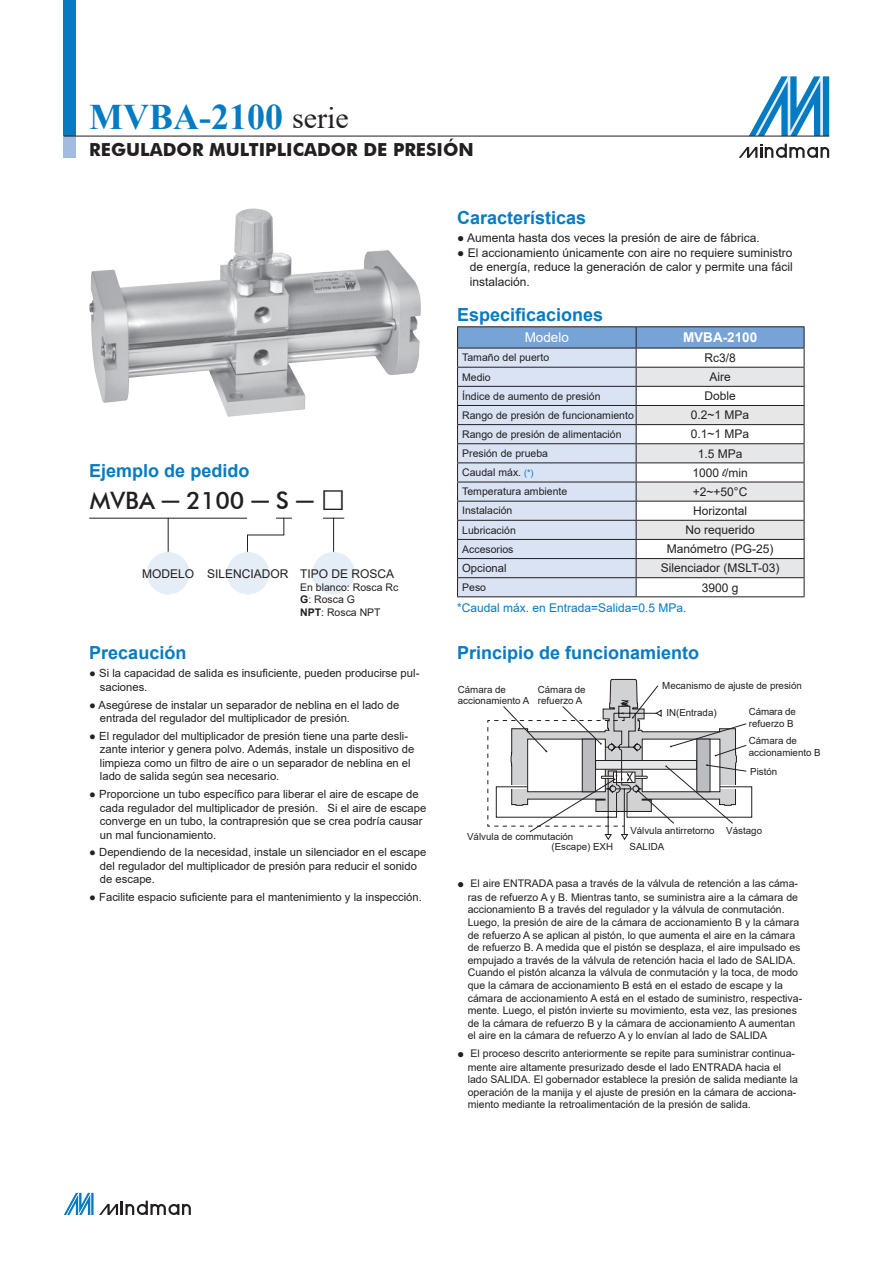
<style>
.page{position:relative;width:893px;height:1263px;background:#fff}
.page>*{position:absolute;margin:0;border:0;box-sizing:border-box;transform-origin:0 0}
.t1{font:700 36px "Times New Roman";color:#077bc1}
.t2{font:500 24px "Futura BT";color:#231f20}
.t3{font:700 18px "Arial";color:#077bc1}
.t4{font:700 18px "Futura BT";color:#231f20}
.t5{font:700 13.5px "Arial";color:#fff}
.t6{font:13.5px "Arial";color:#fff}
.t7{font:12px/14.4px "Arial";color:#231f20;text-align:justify}
.t8{font:12px "Arial";color:#077bc1}
.t9{font:11.25px/13.5px "Arial";color:#231f20}
.t10{font:10.5px/12.6px "Arial";color:#231f20}
.t11{font:9.75px/11.7px "Arial";color:#231f20}
.s1{font-weight:400;font-size:30px;color:#231f20}
.s2{font-family:"Arial";font-weight:400}
.s3{font-family:"Arial";font-weight:400;font-size:42px}
.s4{font-weight:700}
.s5{font-size:9px;color:#077bc1}
.s6{font-family:"Brush Script"}
.s7{font-size:12px}
</style>
<div class="page">
<svg style="left:749px;top:76px;width:80px;height:60px"></svg>
<svg style="left:739px;top:144px;width:90px;height:14px"></svg>
<div style="left:64px;top:0;width:12px;height:136px;background:#077bc1"></div>
<div style="left:64px;top:136px;width:12px;height:21px;background:#a2bce1"></div>
<hr style="left:64px;top:136px;width:765px;height:1px;background:#231f20">
<svg style="left:64px;top:1193px;width:127px;height:22px"></svg>
<img style="left:89px;top:208px;width:332px;height:209px">
<svg style="left:487px;top:679px;width:265px;height:161px"></svg>
<hr style="left:89px;top:518px;width:158px;height:1px;background:#231f20">
<svg style="left:323px;top:518px;width:21px;height:1px"></svg>
<div style="left:147px;top:552px;width:42px;height:42px;background:#e5edf7;border-radius:50%"></div>
<div style="left:227px;top:552px;width:42px;height:42px;background:#e5edf7;border-radius:50%"></div>
<div style="left:312px;top:552px;width:43px;height:42px;background:#e5edf7;border-radius:50%"></div>
<hr style="left:168px;top:518px;width:1px;height:34px;background:#231f20">
<hr style="left:333px;top:518px;width:1px;height:34px;background:#231f20">
<svg style="left:247px;top:517px;width:45px;height:36px"></svg>
<hr style="left:457px;top:326px;width:179px;height:1px;background:#231f20">
<hr style="left:636px;top:326px;width:168px;height:1px;background:#231f20">
<svg style="left:457px;top:327px;width:348px;height:270px"></svg>
<hr style="left:457px;top:596px;width:179px;height:1px;background:#231f20">
<hr style="left:636px;top:596px;width:168px;height:1px;background:#231f20">
<h1 class="t1" style="left:89px;top:91px;width:261px">MVBA-2100 <span class="s1">serie</span></h1>
<h3 class="t4" style="left:89px;top:139px;width:386px">REGULADOR MULTIPLICADOR DE PRESIÓN</h3>
<h3 class="t3" style="left:89px;top:458px;width:162px">Ejemplo de pedido</h3>
<h2 class="t2" style="left:90px;top:486px;width:258px">MVBA <span class="s2">─</span> 2100 <span class="s2">─</span> S <span class="s2">─</span> <span class="s3">□</span></h2>
<p class="t7" style="left:142px;top:566px;width:254px">MODELO SILENCIADOR TIPO DE ROSCA</p>
<p class="t10" style="left:300px;top:581px;width:100px">En blanco: Rosca Rc<br><span class="s4">G</span>: Rosca G<br><span class="s4">NPT</span>: Rosca NPT</p>
<h3 class="t3" style="left:457px;top:205px;width:131px">Características</h3>
<p class="t7" style="left:457px;top:231px;width:304px">● Aumenta hasta dos veces la presión de aire de fábrica.</p>
<p class="t7" style="left:470px;top:245px;width:324px;text-indent:-13px">● El accionamiento únicamente con aire no requiere suministro de energía, reduce la generación de calor y permite una fácil instalación.</p>
<h3 class="t3" style="left:457px;top:302px;width:148px">Especificaciones</h3>
<p class="t6" style="left:525px;top:328px;width:46px">Modelo</p>
<p class="t5" style="left:683px;top:328px;width:76px">MVBA-2100</p>
<p class="t10" style="left:462px;top:351px;width:88px">Tamaño del puerto</p>
<p class="t7" style="left:704px;top:350px;width:33px">Rc3/8</p>
<p class="t10" style="left:462px;top:370px;width:30px">Medio</p>
<p class="t7" style="left:709px;top:370px;width:23px">Aire</p>
<p class="t10" style="left:462px;top:390px;width:140px">Índice de aumento de presión</p>
<p class="t7" style="left:704px;top:389px;width:33px">Doble</p>
<p class="t10" style="left:462px;top:409px;width:173px">Rango de presión de funcionamiento</p>
<p class="t7" style="left:691px;top:408px;width:60px">0.2~1 MPa</p>
<p class="t10" style="left:462px;top:428px;width:161px">Rango de presión de alimentación</p>
<p class="t7" style="left:691px;top:427px;width:60px">0.1~1 MPa</p>
<p class="t10" style="left:462px;top:447px;width:87px">Presión de prueba</p>
<p class="t7" style="left:698px;top:446px;width:46px">1.5 MPa</p>
<p class="t10" style="left:462px;top:466px;width:73px">Caudal máx. <span class="s5">(*)</span></p>
<p class="t7" style="left:692px;top:465px;width:57px">1000 <span class="s6">l</span>/min</p>
<p class="t10" style="left:462px;top:485px;width:107px">Temperatura ambiente</p>
<p class="t7" style="left:693px;top:484px;width:56px">+2~+50°C</p>
<p class="t10" style="left:462px;top:504px;width:52px">Instalación</p>
<p class="t7" style="left:693px;top:503px;width:56px">Horizontal</p>
<p class="t10" style="left:462px;top:524px;width:55px">Lubricación</p>
<p class="t7" style="left:685px;top:523px;width:71px">No requerido</p>
<p class="t10" style="left:462px;top:543px;width:53px">Accesorios</p>
<p class="t7" style="left:667px;top:542px;width:108px">Manómetro (PG-25)</p>
<p class="t9" style="left:462px;top:561px;width:46px">Opcional</p>
<p class="t7" style="left:661px;top:561px;width:120px">Silenciador (MSLT-03)</p>
<p class="t10" style="left:462px;top:581px;width:25px">Peso</p>
<p class="t7" style="left:702px;top:580px;width:38px">3900 g</p>
<p class="t8" style="left:457px;top:599px;width:231px">*Caudal máx. en Entrada=Salida=0.5 MPa.</p>
<h3 class="t3" style="left:89px;top:640px;width:99px">Precaución</h3>
<h3 class="t3" style="left:457px;top:640px;width:243px">Principio de funcionamiento</h3>
<p class="t9" style="left:100px;top:666px;width:321px;text-indent:-11px">● Si la capacidad de salida es insuficiente, pueden producirse pul&shy;saciones.</p>
<p class="t9" style="left:100px;top:698px;width:301px;text-indent:-11px">● Asegúrese de instalar un separador de neblina en el lado de entrada del regulador del multiplicador de presión.</p>
<p class="t9" style="left:100px;top:729px;width:316px;text-indent:-11px">● El regulador del multiplicador de presión tiene una parte desli&shy;zante interior y genera polvo. Además, instale un dispositivo de limpieza como un filtro de aire o un separador de neblina en el lado de salida según sea necesario.</p>
<p class="t9" style="left:100px;top:787px;width:328px;text-indent:-11px">● Proporcione un tubo específico para liberar el aire de escape de cada regulador del multiplicador de presión. Si el aire de escape converge en un tubo, la contrapresión que se crea podría causar un mal funcionamiento.</p>
<p class="t9" style="left:100px;top:845px;width:328px;text-indent:-11px">● Dependiendo de la necesidad, instale un silenciador en el escape del regulador del multiplicador de presión para reducir el sonido de escape.</p>
<p class="t9" style="left:89px;top:890px;width:334px">● Facilite espacio suficiente para el mantenimiento y la inspección.</p>
<p class="t11" style="left:662px;top:679px;width:141px">Mecanismo de ajuste de presión</p>
<p class="t11" style="left:749px;top:706px;width:49px">Cámara de refuerzo B</p>
<p class="t11" style="left:458px;top:683px;width:73px">Cámara de accionamiento A</p>
<p class="t11" style="left:538px;top:683px;width:49px">Cámara de refuerzo A</p>
<p class="t11" style="left:666px;top:707px;width:52px">IN(Entrada)</p>
<p class="t11" style="left:749px;top:735px;width:73px">Cámara de accionamiento B</p>
<p class="t11" style="left:750px;top:765px;width:29px">Pistón</p>
<p class="t11" style="left:630px;top:824px;width:133px">Válvula antirretorno Vástago</p>
<p class="t11" style="left:467px;top:831px;width:108px">Válvula de commutación</p>
<p class="t11" style="left:551px;top:841px;width:63px">(Escape) EXH</p>
<p class="t11" style="left:630px;top:841px;width:36px">SALIDA</p>
<p class="t10" style="left:457px;top:876px;width:342px;line-height:13.6px;text-align:right"><span class="s7">●</span> El aire ENTRADA pasa a través de la válvula de retención a las cáma&shy;ras de refuerzo A y B. Mientras tanto, se suministra aire a la cámara de</p>
<p class="t10" style="left:468px;top:903px;width:336px">accionamiento B a través del regulador y la válvula de conmutación.<br>Luego, la presión de aire de la cámara de accionamiento B y la cámara de refuerzo A se aplican al pistón, lo que aumenta el aire en la cámara de refuerzo B. A medida que el pistón se desplaza, el aire impulsado es empujado a través de la válvula de retención hacia el lado de SALIDA.<br>Cuando el pistón alcanza la válvula de conmutación y la toca, de modo que la cámara de accionamiento B está en el estado de escape y la cámara de accionamiento A está en el estado de suministro, respectiva&shy;mente. Luego, el pistón invierte su movimiento, esta vez, las presiones de la cámara de refuerzo B y la cámara de accionamiento A aumentan el aire en la cámara de refuerzo A y lo envían al lado de SALIDA</p>
<p class="t10" style="left:457px;top:1046px;width:339px;line-height:13.6px;text-align:center"><span class="s7">●</span> El proceso descrito anteriormente se repite para suministrar continua&shy;mente aire altamente presurizado desde el lado ENTRADA hacia el</p>
<p class="t10" style="left:468px;top:1073px;width:332px">lado SALIDA. El gobernador establece la presión de salida mediante la operación de la manija y el ajuste de presión en la cámara de acciona&shy;miento mediante la retroalimentación de la presión de salida.</p>
</div>
